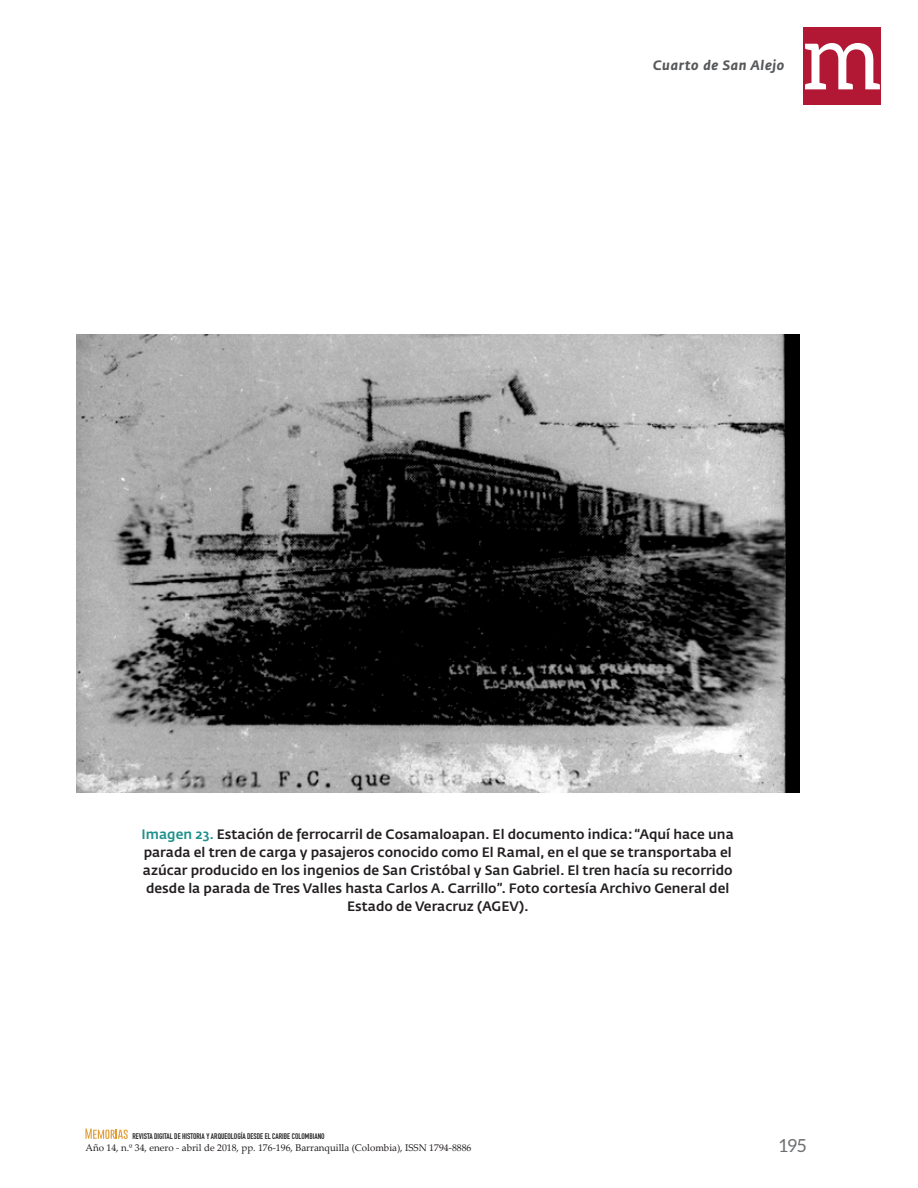
<style>
.page{position:relative;width:918px;height:1188px;background:#fff}
.page>*{position:absolute;margin:0;border:0;box-sizing:border-box;transform-origin:0 0}
.t1{font:18px "Aleo";color:#6d6f71}
.t2{font:500 13.5px/18px "Fedra Sans Std";color:#231f20;text-align:center}
.t3{font:italic 700 13.5px "Fedra Sans Std";letter-spacing:.05em;color:#58595b}
.t4{font:9.75px "Palatino Linotype";color:#231f20}
.t5{font:8.1px "DIN Engschrift Std";color:#231f20}
.s1{color:#1d908b}
</style>
<div class="page">
<div style="left:804px;top:27px;width:77px;height:78px;background:#b21734"></div>
<svg style="left:805px;top:43px;width:75px;height:46px"></svg>
<svg style="left:85px;top:1129px;width:43px;height:10px"></svg>
<img style="left:76px;top:335px;width:723px;height:457px">
<p class="t3" style="left:653px;top:57px;width:132px">Cuarto de San Alejo</p>
<p class="t2" style="left:142px;top:825px;width:594px"><span class="s1">Imagen 23.</span> Estación de ferrocarril de Cosamaloapan. El documento indica: “Aquí hace una parada el tren de carga y pasajeros conocido como El Ramal, en el que se transportaba el azúcar producido en los ingenios de San Cristóbal y San Gabriel. El tren hacía su recorrido desde la parada de Tres Valles hasta Carlos A. Carrillo”. Foto cortesía Archivo General del Estado de Veracruz (AGEV).</p>
<p class="t5" style="left:133px;top:1131px;width:194px">REVISTA DIGITAL DE HISTORIA Y ARQUEOLOGÍA DESDE EL CARIBE COLOMBIANO</p>
<p class="t4" style="left:85px;top:1140px;width:388px">Año 14, n.º 34, enero - abril de 2018, pp. 176-196, Barranquilla (Colombia), ISSN 1794-8886</p>
<h1 class="t1" style="left:779px;top:1136px;width:28px">195</h1>
</div>
